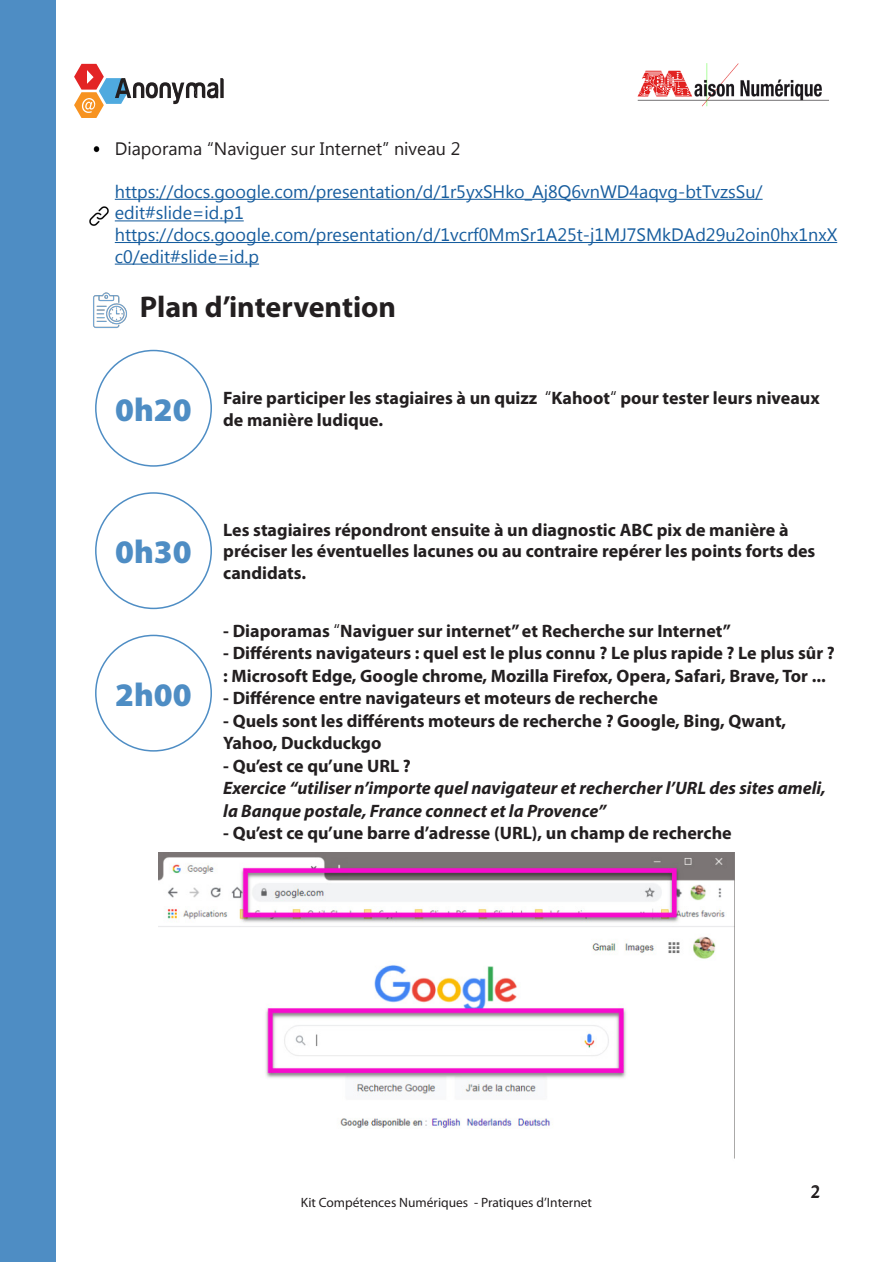
<style>
.page{position:relative;width:893px;height:1263px;background:#fff}
.page>*{position:absolute;margin:0;border:0;box-sizing:border-box;transform-origin:0 0}
.t1{font:900 33px "Myriad Pro";color:#4e8dc4}
.t2{font:700 30px "Myriad Pro";color:#231f20}
.t3{font:700 18px/21.6px "Myriad Pro";color:#231f20}
.t4{font:18px/21.6px "Myanmar Text";color:#175d9e}
.t5{font:italic 700 18px/22.5px "Myriad Pro";color:#231f20}
.t6{font:18px "Myanmar Text";color:#231f20}
.t7{font:18px "Myriad Pro";color:#231f20}
.t8{font:13.5px "Myriad Pro";color:#231f20}
.s1{font-family:"Myanmar Text";font-weight:400}
</style>
<div class="page">
<svg style="left:74px;top:64px;width:150px;height:54px"></svg>
<img style="left:637px;top:63px;width:192px;height:44px">
<div style="left:0;top:0;width:56px;height:1262px;background:#4e8dc4"></div>
<svg style="left:93px;top:146px;width:7px;height:7px"></svg>
<img style="left:89px;top:206px;width:20px;height:20px">
<hr style="left:115px;top:199px;width:648px;height:1px;background:#175d9e">
<hr style="left:115px;top:220px;width:129px;height:1px;background:#175d9e">
<hr style="left:115px;top:242px;width:722px;height:1px;background:#175d9e">
<hr style="left:115px;top:264px;width:144px;height:1px;background:#175d9e">
<img style="left:93px;top:292px;width:34px;height:36px">
<div style="left:95px;top:350px;width:117px;height:117px;border:2px solid #4e8dc4;border-radius:50%"></div>
<div style="left:95px;top:492px;width:117px;height:117px;border:2px solid #4e8dc4;border-radius:50%"></div>
<div style="left:95px;top:635px;width:117px;height:117px;border:2px solid #4e8dc4;border-radius:50%"></div>
<img style="left:159px;top:853px;width:575px;height:275px">
<p class="t6" style="left:115px;top:138px;width:347px">Diaporama “Naviguer sur Internet” niveau 2</p>
<p class="t4" style="left:115px;top:181px;width:649px">https://docs.google.com/presentation/d/1r5yxSHko_Aj8Q6vnWD4aqvg-btTvzsSu/ edit#slide=id.p1</p>
<p class="t4" style="left:115px;top:224px;width:724px">https://docs.google.com/presentation/d/1vcrf0MmSr1A25t-j1MJ7SMkDAd29u2oin0hx1nxX</p>
<p class="t4" style="left:115px;top:246px;width:146px">c0/edit#slide=id.p</p>
<p class="t2" style="left:140px;top:287px;width:258px">Plan d’intervention</p>
<p class="t1" style="left:115px;top:387px;width:78px">0h20</p>
<p class="t3" style="left:223px;top:387px;width:598px">Faire participer les stagiaires à un quizz <span class="s1">“</span>Kahoot<span class="s1">“</span> pour tester leurs niveaux de manière ludique.</p>
<p class="t1" style="left:115px;top:530px;width:78px">0h30</p>
<p class="t1" style="left:115px;top:672px;width:78px">2h00</p>
<p class="t3" style="left:223px;top:518px;width:594px">Les stagiaires répondront ensuite à un diagnostic ABC pix de manière à préciser les éventuelles lacunes ou au contraire repérer les points forts des candidats.</p>
<p class="t3" style="left:223px;top:619px;width:509px">- Diaporamas <span class="s1">“</span>Naviguer sur internet” et Recherche sur Internet”</p>
<p class="t3" style="left:223px;top:641px;width:613px;line-height:22.5px">- Différents navigateurs : quel est le plus connu ? Le plus rapide ? Le plus sûr ? : Microsoft Edge, Google chrome, Mozilla Firefox, Opera, Safari, Brave, Tor ...</p>
<p class="t3" style="left:223px;top:687px;width:436px">- Différence entre navigateurs et moteurs de recherche</p>
<p class="t3" style="left:223px;top:709px;width:564px;line-height:22.5px">- Quels sont les différents moteurs de recherche ? Google, Bing, Qwant,<br>Yahoo, Duckduckgo</p>
<p class="t3" style="left:223px;top:754px;width:189px">- Qu’est ce qu’une URL ?</p>
<p class="t5" style="left:223px;top:776px;width:604px">Exercice “utiliser n’importe quel navigateur et rechercher l’URL des sites ameli, la Banque postale, France connect et la Provence”</p>
<p class="t3" style="left:223px;top:821px;width:510px">- Qu’est ce qu’une barre d’adresse (URL), un champ de recherche</p>
<p class="t8" style="left:301px;top:1194px;width:293px">Kit Compétences Numériques - Pratiques d’Internet</p>
<p class="t7" style="left:810px;top:1181px;width:11px">2</p>
</div>
